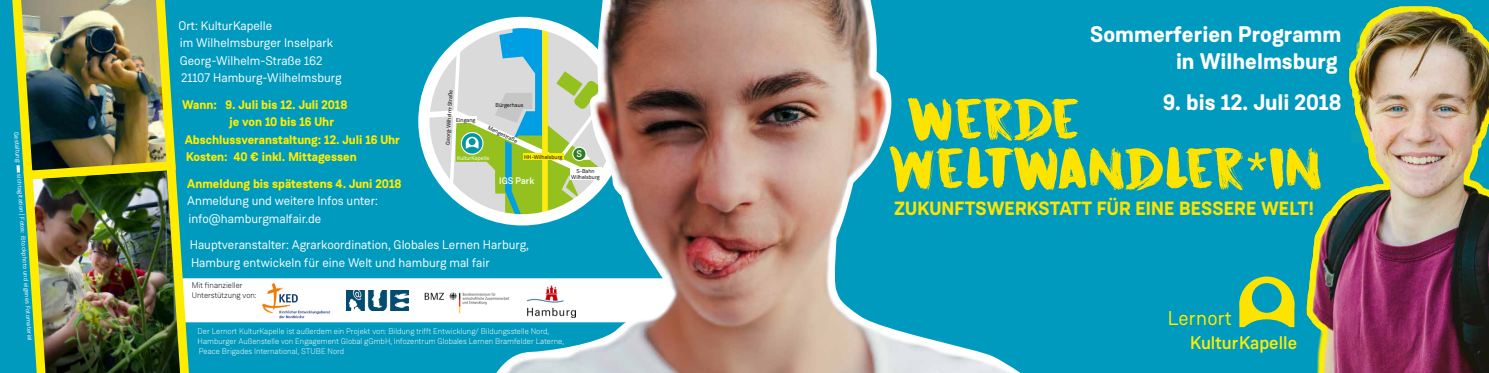
<style>
.page{position:relative;width:1489px;height:373px;background:#fff}
.page>*{position:absolute;margin:0;border:0;box-sizing:border-box;transform-origin:0 0}
.t1{font:51.12px/49.4px "DK Cinnabar Brush";letter-spacing:-.065em;color:#fce400}
.t2{font:700 22.5px/27.5px "Weissenhof Grotesk";color:#fff;text-align:right}
.t3{font:20px "Weissenhof Grotesk";letter-spacing:.01em;color:#ffed00}
.t4{font:700 19.12px "Weissenhof Grotesk";letter-spacing:.01em;color:#fce400}
.t5{font:500 18.25px "Weissenhof Grotesk";color:#ffed00}
.t6{font:12.5px/17.5px "Weissenhof Grotesk";color:#fff}
.t7{font:700 12.5px "Weissenhof Grotesk";color:#ffed00}
.t8{font:500 9.5px "Weissenhof Grotesk";color:#fff}
.t9{font:300 8.12px/10px "Weissenhof Grotesk";color:#fff}
.t10{font:300 8.12px/10px "Weissenhof Grotesk";color:#000}
.t11{font:6.25px "Weissenhof Grotesk";color:#fff}
.t12{font:5.62px/5.6px "Weissenhof Grotesk";color:#000;text-align:center}
.t13{font:5.62px "Weissenhof Grotesk";color:#fff}
.s1{font-family:"Weissenhof Grotesk"}
</style>
<div class="page">
<div style="left:0;top:0;width:1488px;height:372px;background:#009abe"></div>
<div style="left:51px;top:278px;width:640px;height:44px;background:#fff;border:1px solid #fff"></div>
<svg style="left:1239px;top:276px;width:55px;height:50px"></svg>
<img style="left:24px;top:184px;width:170px;height:188px">
<img style="left:12px;top:0;width:165px;height:184px">
<img style="left:424px;top:292px;width:56px;height:22px">
<img style="left:261px;top:282px;width:69px;height:36px">
<img style="left:346px;top:290px;width:62px;height:20px">
<svg style="left:424px;top:26px;width:56px;height:191px"></svg>
<img style="left:1294px;top:6px;width:194px;height:366px">
<img style="left:480px;top:0;width:539px;height:372px">
<svg style="left:16px;top:165px;width:4px;height:7px"></svg>
<p class="t11" style="left:20px;top:131px;width:33px;rotate:86deg">Gestaltung:</p>
<p class="t11" style="left:23px;top:174px;width:168px;rotate:86deg">sichtagitation | Fotos: iStockphoto und eigenes Fotomaterial</p>
<p class="t6" style="left:178px;top:17px;width:164px">Ort: KulturKapelle<br>im Wilhelmsburger Inselpark<br>Georg-Wilhelm-Straße 162<br>21107 Hamburg-Wilhelmsburg</p>
<p class="t7" style="left:182px;top:96px;width:167px">Wann: 9. Juli bis 12. Juli 2018</p>
<p class="t7" style="left:229px;top:114px;width:106px">je von 10 bis 16 Uhr</p>
<p class="t7" style="left:185px;top:131px;width:217px">Abschlussveranstaltung: 12. Juli 16 Uhr</p>
<p class="t7" style="left:186px;top:149px;width:172px">Kosten: 40 € inkl. Mittagessen</p>
<p class="t7" style="left:187px;top:175px;width:216px">Anmeldung bis spätestens 4. Juni 2018</p>
<p class="t6" style="left:187px;top:192px;width:192px">Anmeldung und weitere Infos unter: info@hamburgmalfair.de</p>
<p class="t6" style="left:190px;top:235px;width:340px">Hauptveranstalter: Agrarkoordination, Globales Lernen Harburg,<br>Hamburg entwickeln für eine Welt und hamburg mal fair</p>
<p class="t12" style="left:445px;top:144px;width:56px;rotate:-87deg">Georg-Wilhelm-Straße</p>
<p class="t12" style="left:495px;top:102px;width:29px">Bürgerhaus</p>
<p class="t12" style="left:456px;top:116px;width:21px">Eingang</p>
<p class="t12" style="left:489px;top:125px;width:33px;rotate:26deg">Mengestraße</p>
<p class="t12" style="left:524px;top:154px;width:40px">HH-Wilhelsburg</p>
<p class="t8" style="left:499px;top:175px;width:36px">IGS Park</p>
<p class="t13" style="left:457px;top:155px;width:34px">KulturKapelle</p>
<p class="t10" style="left:192px;top:280px;width:66px">Mit finanzieller<br>Unterstützung von:</p>
<p class="t8" style="left:576px;top:148px;width:7px">S</p>
<p class="t12" style="left:571px;top:168px;width:30px">S-Bahn<br>Wilhelsburg</p>
<p class="t9" style="left:198px;top:325px;width:368px">Der Lernort KulturKapelle ist außerdem ein Projekt von: Bildung trifft Entwicklung/ Bildungsstelle Nord,<br>Hamburger Außenstelle von Engagement Global gGmbH, Infozentrum Globales Lernen Bramfelder Laterne,<br>Peace Brigades International, STUBE Nord</p>
<h2 class="t2" style="left:1090px;top:20px;width:253px">Sommerferien Programm in Wilhelmsburg</h2>
<h2 class="t2" style="left:1162px;top:89px;width:180px">9. bis 12. Juli 2018</h2>
<h1 class="t1" style="left:887px;top:94px;width:436px;text-indent:18px">werde<br>Weltwandler<span class="s1">*</span>in</h1>
<h3 class="t4" style="left:894px;top:196px;width:421px">ZUKUNFTSWERKSTATT FÜR EINE BESSERE WELT!</h3>
<h3 class="t3" style="left:1167px;top:305px;width:66px">Lernort</h3>
<h3 class="t5" style="left:1189px;top:330px;width:109px">KulturKapelle</h3>
</div>
